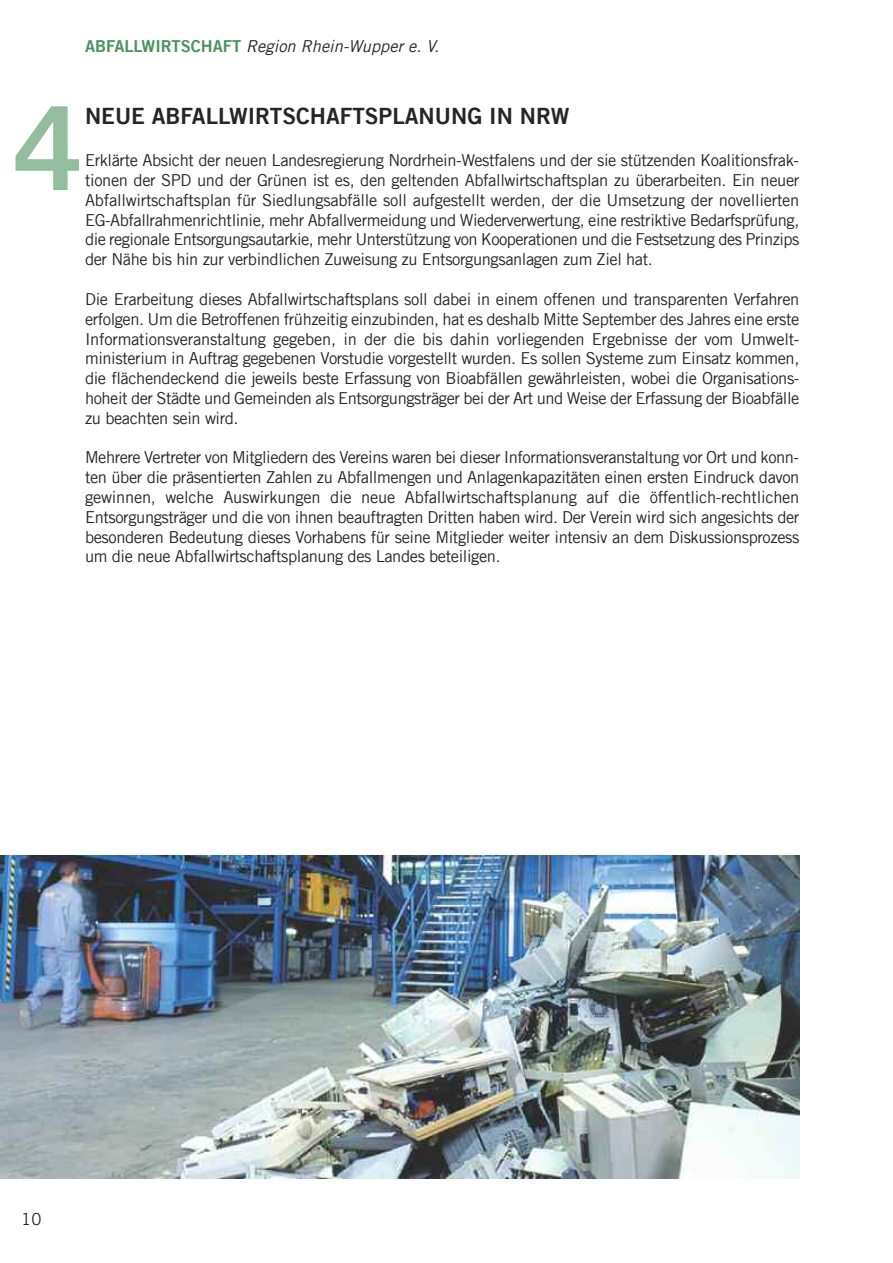
<style>
.page{position:relative;width:893px;height:1263px;background:#fff}
.page>*{position:absolute;margin:0;border:0;box-sizing:border-box;transform-origin:0 0}
.t1{font:22.5px "Trade Gothic LT Bold Two";color:#272627}
.t2{font:16.5px/19.8px "Trade Gothic LT";letter-spacing:-.025em;color:#272627;text-align:justify}
.t3{font:italic 16.5px "Trade Gothic LT";color:#272627}
.s1{font-family:"Trade Gothic LT Bold Two";font-style:normal;color:#49935d}
</style>
<div class="page">
<img style="left:0;top:855px;width:799px;height:323px">
<svg style="left:16px;top:106px;width:63px;height:84px"></svg>
<p class="t3" style="left:85px;top:36px;width:356px"><span class="s1">ABFALLWIRTSCHAFT</span> Region Rhein-Wupper e. V.</p>
<h1 class="t1" style="left:85px;top:102px;width:486px">NEUE ABFALLWIRTSCHAFTSPLANUNG IN NRW</h1>
<p class="t2" style="left:85px;top:150px;width:716px">Erklärte Absicht der neuen Landesregierung Nordrhein-Westfalens und der sie stützenden Koalitionsfrak&shy;tionen der SPD und der Grünen ist es, den geltenden Abfallwirtschaftsplan zu überarbeiten. Ein neuer Abfallwirtschaftsplan für Siedlungsabfälle soll aufgestellt werden, der die Umsetzung der novellierten EG-Abfallrahmenrichtlinie, mehr Abfallvermeidung und Wiederverwertung, eine restriktive Bedarfsprüfung, die regionale Entsorgungsautarkie, mehr Unterstützung von Kooperationen und die Festsetzung des Prinzips der Nähe bis hin zur verbindlichen Zuweisung zu Entsorgungsanlagen zum Ziel hat.</p>
<p class="t2" style="left:85px;top:289px;width:716px">Die Erarbeitung dieses Abfallwirtschaftsplans soll dabei in einem offenen und transparenten Verfahren erfolgen. Um die Betroffenen frühzeitig einzubinden, hat es deshalb Mitte September des Jahres eine erste Informationsveranstaltung gegeben, in der die bis dahin vorliegenden Ergebnisse der vom Umwelt&shy;ministerium in Auftrag gegebenen Vorstudie vorgestellt wurden. Es sollen Systeme zum Einsatz kommen, die flächendeckend die jeweils beste Erfassung von Bioabfällen gewährleisten, wobei die Organisations&shy;hoheit der Städte und Gemeinden als Entsorgungsträger bei der Art und Weise der Erfassung der Bioabfälle zu beachten sein wird.</p>
<p class="t2" style="left:85px;top:447px;width:716px">Mehrere Vertreter von Mitgliedern des Vereins waren bei dieser Informationsveranstaltung vor Ort und konn&shy;ten über die präsentierten Zahlen zu Abfallmengen und Anlagenkapazitäten einen ersten Eindruck davon gewinnen, welche Auswirkungen die neue Abfallwirtschaftsplanung auf die öffentlich-rechtlichen Entsorgungsträger und die von ihnen beauftragten Dritten haben wird. Der Verein wird sich angesichts der besonderen Bedeutung dieses Vorhabens für seine Mitglieder weiter intensiv an dem Diskussionsprozess um die neue Abfallwirtschaftsplanung des Landes beteiligen.</p>
<p class="t2" style="left:21px;top:1209px;width:22px">10</p>
</div>
